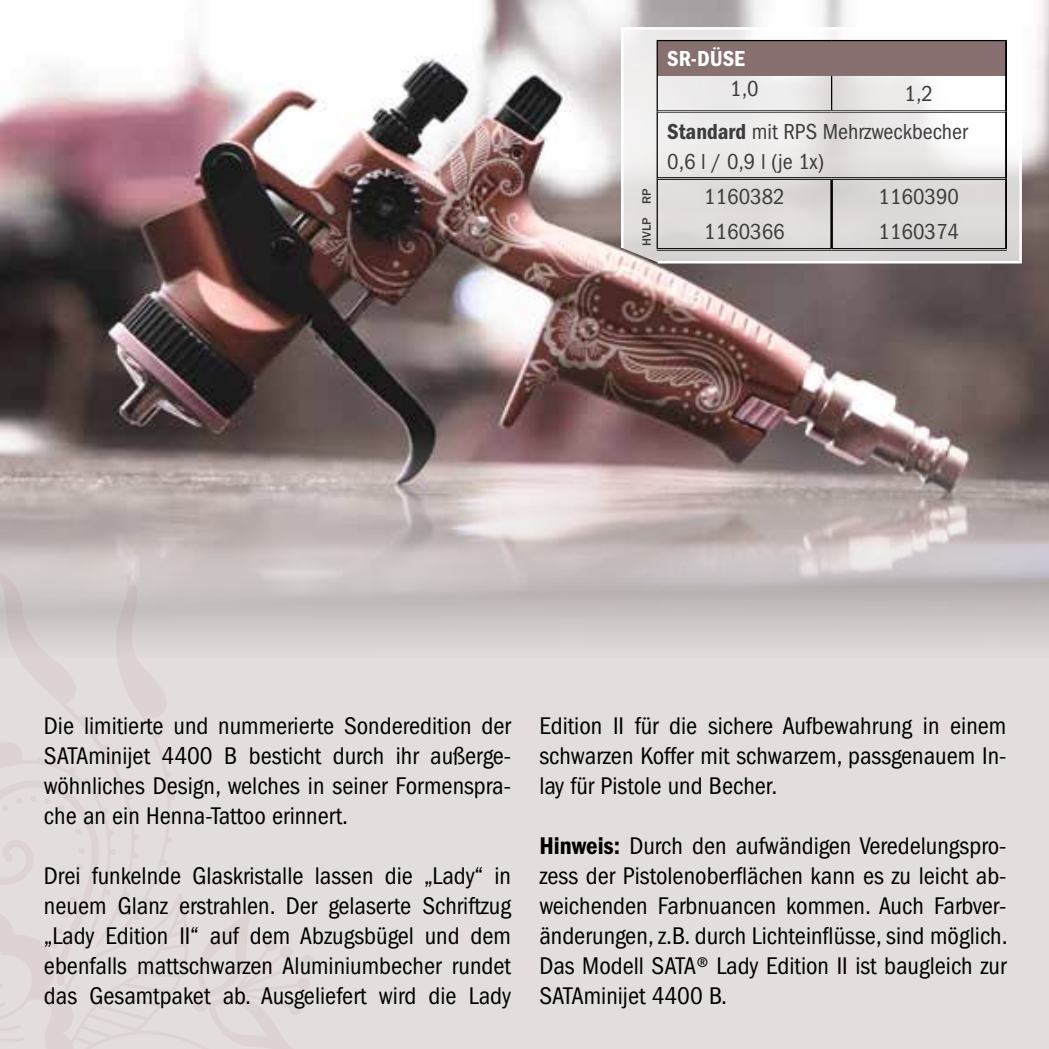
<style>
.page{position:relative;width:1049px;height:1049px;background:#fff}
.page>*{position:absolute;margin:0;border:0;box-sizing:border-box;transform-origin:0 0}
.t1{font:condensed 25px/30px "ITC Franklin Gothic Std";color:#000;text-align:justify}
.t2{font:condensed 22.5px/37px "ITC Franklin Gothic Std";color:#3c3c3b}
.t3{font:22.5px "ITC Franklin Gothic Std Dm Cd";color:#fff}
.t4{font:500 12.5px "ITC Franklin Gothic Std";color:#3c3c3b}
.s1{font-family:"ITC Franklin Gothic Std Dm Cd";font-stretch:normal}
</style>
<div class="page">
<div style="left:314px;top:656px;width:735px;height:393px;background:#e3dedd"></div>
<img style="left:0;top:0;width:1049px;height:656px">
<svg style="left:620px;top:26px;width:403px;height:239px"></svg>
<svg style="left:0;top:573px;width:314px;height:476px"></svg>
<p class="t3" style="left:667px;top:46px;width:79px">SR-DÜSE</p>
<p class="t2" style="left:730px;top:71px;width:30px">1,0</p>
<p class="t2" style="left:667px;top:76px;width:302px;text-indent:237px">1,2<br><span class="s1">Standard</span> mit RPS Mehrzweckbecher</p>
<p class="t2" style="left:667px;top:143px;width:159px">0,6 l / 0,9 l (je 1x)</p>
<p class="t4" style="left:640px;top:204px;width:17px;rotate:-90deg">RP</p>
<p class="t2" style="left:704px;top:178px;width:82px">1160382</p>
<p class="t2" style="left:878px;top:178px;width:82px">1160390</p>
<p class="t4" style="left:640px;top:246px;width:30px;rotate:-90deg">HVLP</p>
<p class="t2" style="left:704px;top:214px;width:82px">1160366</p>
<p class="t2" style="left:878px;top:214px;width:82px">1160374</p>
<p class="t1" style="left:44px;top:711px;width:469px">Die limitierte und nummerierte Sonderedition der SATAminijet 4400 B besticht durch ihr außerge&shy;wöhnliches Design, welches in seiner Formenspra&shy;che an ein Henna-Tattoo erinnert.</p>
<p class="t1" style="left:44px;top:861px;width:469px">Drei funkelnde Glaskristalle lassen die „Lady“ in neuem Glanz erstrahlen. Der gelaserte Schriftzug „Lady Edition II“ auf dem Abzugsbügel und dem ebenfalls mattschwarzen Aluminiumbecher rundet das Gesamtpaket ab. Ausgeliefert wird die Lady</p>
<p class="t1" style="left:539px;top:711px;width:469px">Edition II für die sichere Aufbewahrung in einem schwarzen Koffer mit schwarzem, passgenauem In&shy;lay für Pistole und Becher.</p>
<p class="t1" style="left:539px;top:831px;width:470px"><span class="s1">Hinweis:</span> Durch den aufwändigen Veredelungspro&shy;zess der Pistolenoberflächen kann es zu leicht ab&shy;weichenden Farbnuancen kommen. Auch Farbver&shy;änderungen, z.B. durch Lichteinflüsse, sind möglich.<br>Das Modell SATA® Lady Edition II ist baugleich zur SATAminijet 4400 B.</p>
</div>
